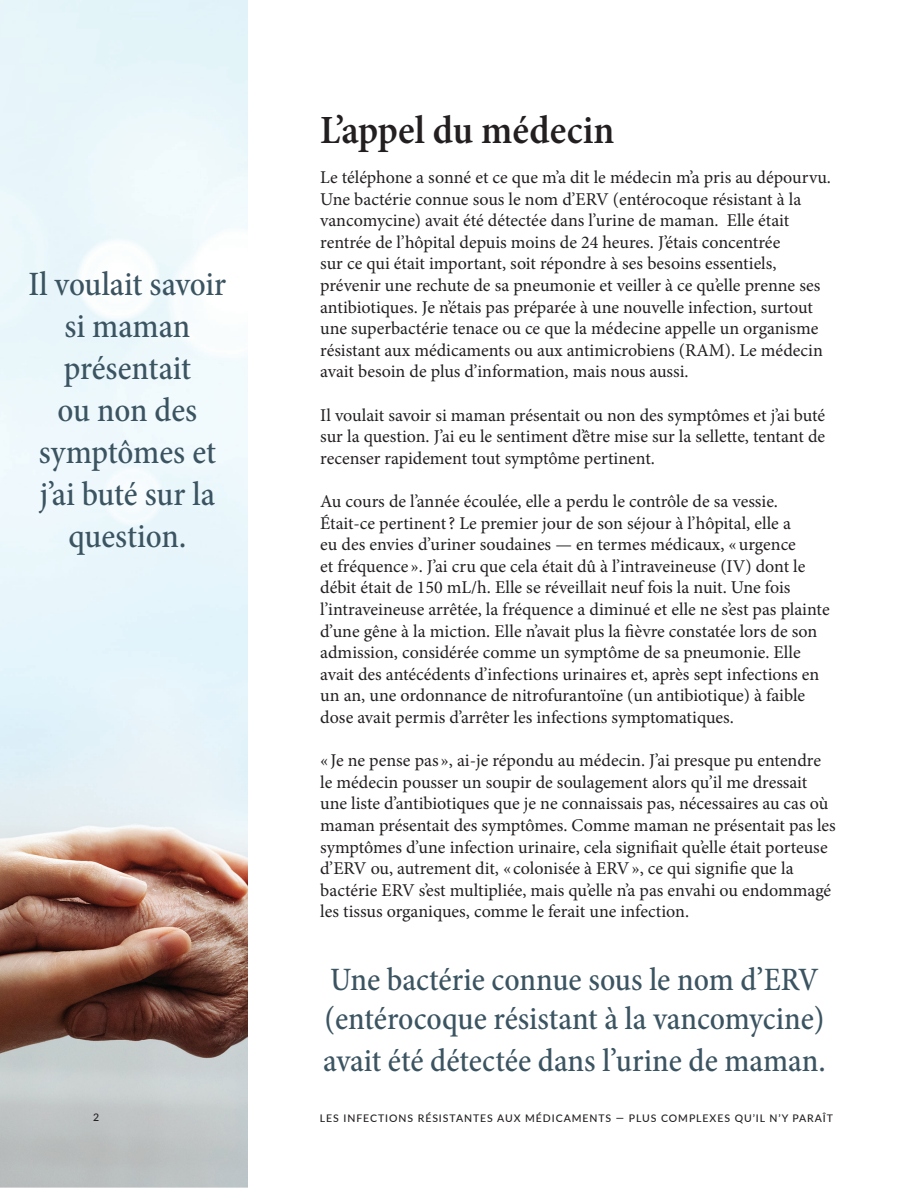
<style>
.page{position:relative;width:918px;height:1188px;background:#fff}
.page>*{position:absolute;margin:0;border:0;box-sizing:border-box;transform-origin:0 0}
.DR_Headings{font:600 condensed 40.5px "Minion Pro";color:#231f20}
.DR_Pullquotes{font:500 condensed 34.5px/42px "Minion Pro";letter-spacing:-.005em;color:#3b5461;text-align:center}
.DR_Pullquotes-2{font:500 condensed 33px/39px "Minion Pro";letter-spacing:-.005em;color:#3b5461}
.DR_Normal{font:18px/21.6px "Minion Pro";color:#231f20}
.t1{font:500 10.5px "Lato";letter-spacing:.09em;color:#231f20}
</style>
<div class="page">
<img style="left:0;top:0;width:248px;height:1188px">
<p class="DR_Pullquotes" style="left:29px;top:263px;width:199px">Il voulait savoir si maman présentait<br>ou non des symptômes et j’ai buté sur la question.</p>
<p class="DR_Headings" style="left:320px;top:103px;width:296px">L’appel du médecin</p>
<p class="DR_Normal" style="left:320px;top:167px;width:512px">Le téléphone a sonné et ce que m’a dit le médecin m’a pris au dépourvu.<br>Une bactérie connue sous le nom d’ERV (entérocoque résistant à la vancomycine) avait été détectée dans l’urine de maman. Elle était rentrée de l’hôpital depuis moins de 24 heures. J’étais concentrée<br>sur ce qui était important, soit répondre à ses besoins essentiels, prévenir une rechute de sa pneumonie et veiller à ce qu’elle prenne ses antibiotiques. Je n’étais pas préparée à une nouvelle infection, surtout une superbactérie tenace ou ce que la médecine appelle un organisme résistant aux médicaments ou aux antimicrobiens (RAM). Le médecin avait besoin de plus d’information, mais nous aussi.</p>
<p class="DR_Normal" style="left:320px;top:404px;width:507px;text-align:justify">Il voulait savoir si maman présentait ou non des symptômes et j’ai buté sur la question. J’ai eu le sentiment d’être mise sur la sellette, tentant de recenser rapidement tout symptôme pertinent.</p>
<p class="DR_Normal" style="left:320px;top:491px;width:511px">Au cours de l’année écoulée, elle a perdu le contrôle de sa vessie.<br>Était-ce pertinent? Le premier jour de son séjour à l’hôpital, elle a<br>eu des envies d’uriner soudaines — en termes médicaux, «urgence<br>et fréquence ». J’ai cru que cela était dû à l’intraveineuse (IV) dont le débit était de 150 mL/h. Elle se réveillait neuf fois la nuit. Une fois l’intraveineuse arrêtée, la fréquence a diminué et elle ne s’est pas plainte d’une gêne à la miction. Elle n’avait plus la fièvre constatée lors de son admission, considérée comme un symptôme de sa pneumonie. Elle avait des antécédents d’infections urinaires et, après sept infections en un an, une ordonnance de nitrofurantoïne (un antibiotique) à faible dose avait permis d’arrêter les infections symptomatiques.</p>
<p class="DR_Normal" style="left:320px;top:750px;width:517px">« Je ne pense pas », ai-je répondu au médecin. J’ai presque pu entendre le médecin pousser un soupir de soulagement alors qu’il me dressait une liste d’antibiotiques que je ne connaissais pas, nécessaires au cas où maman présentait des symptômes. Comme maman ne présentait pas les symptômes d’une infection urinaire, cela signifiait qu’elle était porteuse d’ERV ou, autrement dit, « colonisée à ERV», ce qui signifie que la bactérie ERV s’est multipliée, mais qu’elle n’a pas envahi ou endommagé les tissus organiques, comme le ferait une infection.</p>
<p class="DR_Pullquotes-2" style="left:324px;top:960px;width:502px">Une bactérie connue sous le nom d’ERV (entérocoque résistant à la vancomycine)</p>
<p class="DR_Pullquotes-2" style="left:323px;top:1041px;width:504px">avait été détectée dans l’urine de maman.</p>
<p class="t1" style="left:93px;top:1110px;width:8px">2</p>
<p class="t1" style="left:320px;top:1111px;width:515px">LES INFECTIONS RÉSISTANTES AUX MÉDICAMENTS — PLUS COMPLEXES QU’IL N’Y PARAÎT</p>
</div>
